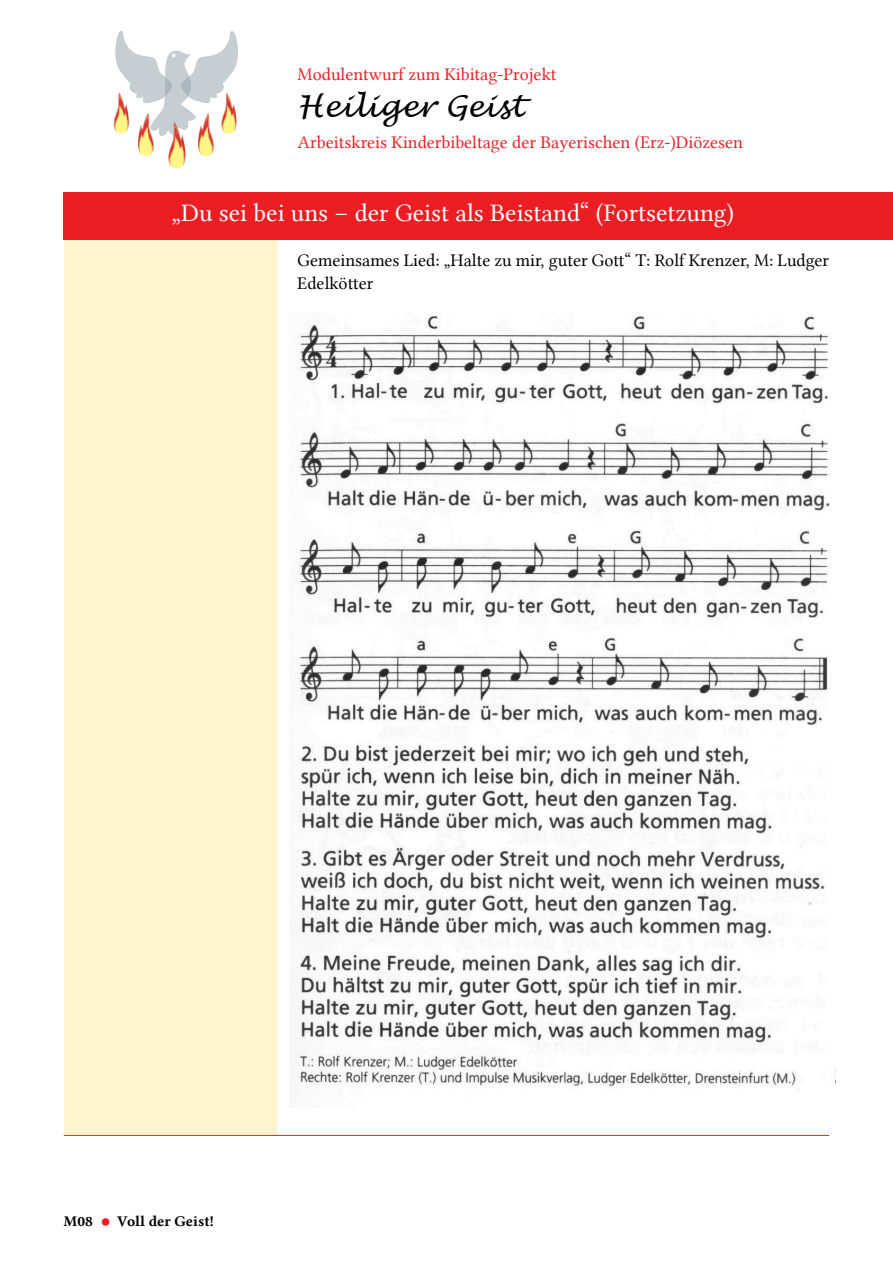
<style>
.page{position:relative;width:893px;height:1263px;background:#fff}
.page>*{position:absolute;margin:0;border:0;box-sizing:border-box;transform-origin:0 0}
.t1{font:italic 30px "Lucida Handwriting";color:#000}
.t2{font:25.5px "Lin Libertine";color:#fff}
.t3{font:18px "Lin Libertine";color:#ed1d24}
.t4{font:18px/22.5px "Lin Libertine";color:#000}
.t5{font:15px "Lin Libertine B";color:#000}
.s1{font-size:30px;color:#ed1d24}
</style>
<div class="page">
<div style="left:64px;top:223px;width:212px;height:912px;background:#fff4cd"></div>
<div style="left:64px;top:192px;width:829px;height:47px;background:#ed1d24"></div>
<svg style="left:114px;top:31px;width:124px;height:137px"></svg>
<hr style="left:64px;top:1135px;width:765px;height:1px;background:#ed1d24">
<img style="left:297px;top:315px;width:539px;height:776px">
<p class="t3" style="left:298px;top:64px;width:260px">Modulentwurf zum Kibitag-Projekt</p>
<h1 class="t1" style="left:298px;top:89px;width:227px">Heiliger Geist</h1>
<p class="t3" style="left:298px;top:132px;width:447px">Arbeitskreis Kinderbibeltage der Bayerischen (Erz-)Diözesen</p>
<h2 class="t2" style="left:172px;top:198px;width:564px">„Du sei bei uns – der Geist als Beistand“ (Fortsetzung)</h2>
<p class="t4" style="left:298px;top:249px;width:533px">Gemeinsames Lied: „Halte zu mir, guter Gott“ T: Rolf Krenzer, M: Ludger<br>Edelkötter</p>
<p class="t5" style="left:64px;top:1211px;width:151px">M08 <span class="s1">•</span> Voll der Geist!</p>
</div>
